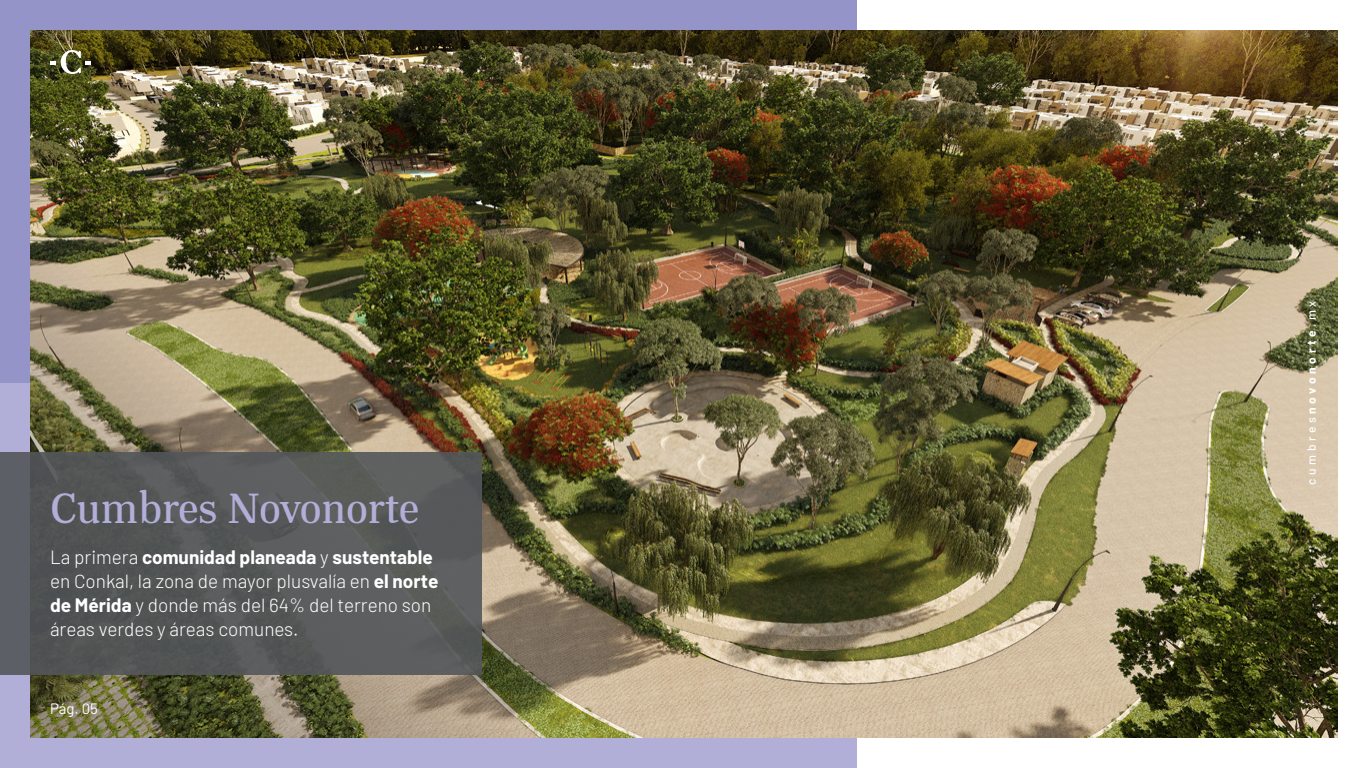
<style>
.page{position:relative;width:1366px;height:768px;background:#fff}
.page>*{position:absolute;margin:0;border:0;box-sizing:border-box;transform-origin:0 0}
.t1{font:42px "Avila";letter-spacing:-.01em;color:#b1afd8}
.t2{font:300 19px/24px "Barlow";color:#fff}
.t3{font:15px "Barlow";color:#fff}
.t4{font:500 12px "Barlow";letter-spacing:.3em;color:#fff}
.s1{font-weight:700}
</style>
<div class="page">
<div style="left:0;top:0;width:857px;height:384px;background:#9494c8"></div>
<div style="left:0;top:384px;width:857px;height:384px;background:#b1afd8"></div>
<img style="left:30px;top:30px;width:1308px;height:708px">
<img style="left:30px;top:184px;width:554px;height:554px">
<div style="left:0;top:452px;width:481px;height:222px;background:#53565a"></div>
<svg style="left:50px;top:50px;width:41px;height:24px"></svg>
<h1 class="t1" style="left:50px;top:482px;width:371px">Cumbres Novonorte</h1>
<p class="t2" style="left:50px;top:544px;width:390px">La primera <span class="s1">comunidad planeada</span> y <span class="s1">sustentable </span>en Conkal, la zona de mayor plusvalía en <span class="s1">el norte de Mérida</span> y donde más del 64% del terreno son áreas verdes y áreas comunes.</p>
<p class="t3" style="left:50px;top:698px;width:49px">Pág. 05</p>
<p class="t4" style="left:1303px;top:485px;width:186px;rotate:-90deg">cumbres<span class="s1">novonorte</span>.mx</p>
</div>
